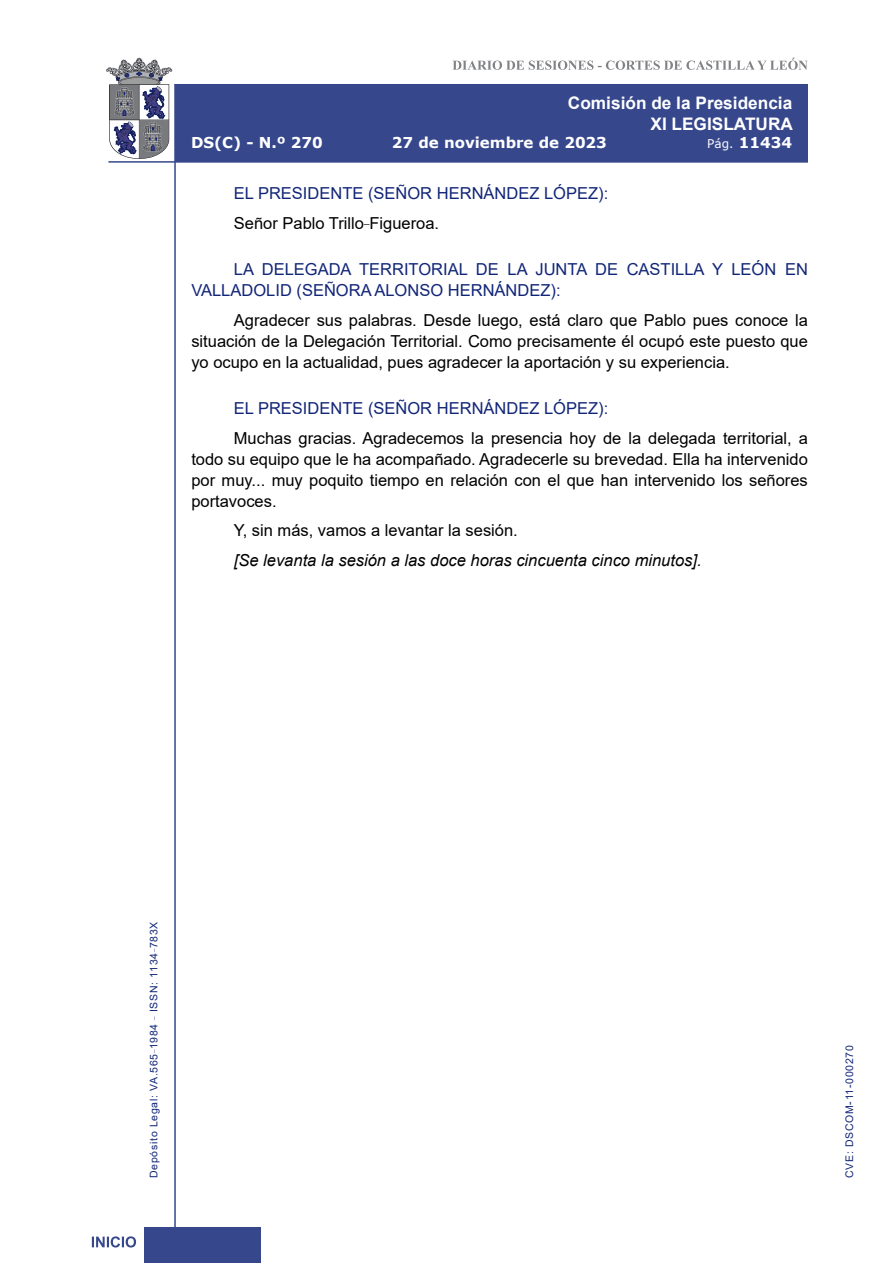
<style>
.page{position:relative;width:893px;height:1263px;background:#fff}
.page>*{position:absolute;margin:0;border:0;box-sizing:border-box;transform-origin:0 0}
.t1{font:700 17.25px/20.7px "Arial";color:#fff;text-align:right}
.t2{font:16.5px/21px "Arial";color:#000;text-align:justify}
.Orador{font:16.5px/21px "Arial";color:#122678}
.t3{font:italic 16.5px "Arial";color:#000}
.t4{font:700 15px "Verdana";color:#fff}
.t5{font:10.5px "Arial";letter-spacing:.065em;color:#122678}
.s1{font-weight:400;font-size:12px}
</style>
<div class="page">
<svg style="left:452px;top:58px;width:356px;height:12px"></svg>
<hr style="left:174px;top:84px;width:2px;height:1179px;background:#36478c">
<div style="left:144px;top:1227px;width:117px;height:36px;background:#36478c"></div>
<div style="left:175px;top:84px;width:633px;height:78px;background:#36478c"></div>
<hr style="left:108px;top:161px;width:700px;height:2px;background:#36478c">
<svg style="left:92px;top:1236px;width:44px;height:11px"></svg>
<svg style="left:106px;top:58px;width:66px;height:101px"></svg>
<p class="t1" style="left:568px;top:93px;width:226px">Comisión de la Presidencia<br>XI LEGISLATURA</p>
<p class="t4" style="left:191px;top:132px;width:133px">DS(C) - N.º 270</p>
<p class="t4" style="left:392px;top:132px;width:216px">27 de noviembre de 2023</p>
<p class="t4" style="left:707px;top:132px;width:86px"><span class="s1">Pág.</span> 11434</p>
<p class="Orador" style="left:234px;top:183px;width:376px">EL PRESIDENTE (SEÑOR HERNÁNDEZ LÓPEZ):</p>
<p class="t2" style="left:234px;top:212px;width:207px">Señor Pablo Trillo<sup>_</sup>Figueroa.</p>
<p class="Orador" style="left:191px;top:259px;width:618px;text-indent:43px">LA DELEGADA TERRITORIAL DE LA JUNTA DE CASTILLA Y LEÓN EN<br>VALLADOLID (SEÑORA ALONSO HERNÁNDEZ):</p>
<p class="t2" style="left:191px;top:309px;width:618px;text-indent:43px">Agradecer sus palabras. Desde luego, está claro que Pablo pues conoce la situación de la Delegación Territorial. Como precisamente él ocupó este puesto que yo ocupo en la actualidad, pues agradecer la aportación y su experiencia.</p>
<p class="Orador" style="left:234px;top:398px;width:376px">EL PRESIDENTE (SEÑOR HERNÁNDEZ LÓPEZ):</p>
<p class="t2" style="left:191px;top:427px;width:618px;text-indent:43px">Muchas gracias. Agradecemos la presencia hoy de la delegada territorial, a todo su equipo que le ha acompañado. Agradecerle su brevedad. Ella ha intervenido por muy... muy poquito tiempo en relación con el que han intervenido los señores portavoces.</p>
<p class="t2" style="left:234px;top:520px;width:285px">Y, sin más, vamos a levantar la sesión.</p>
<p class="t3" style="left:234px;top:549px;width:469px">[Se levanta la sesión a las doce horas cincuenta cinco minutos].</p>
<p class="t5" style="left:146px;top:1178px;width:258px;rotate:-90deg">Depósito Legal: VA.565<sup>_</sup>1984 <sup>_</sup> ISSN: 1134<sup>_</sup>783X</p>
<p class="t5" style="left:842px;top:1178px;width:134px;rotate:-90deg">CVE: DSCOM-11-000270</p>
</div>
